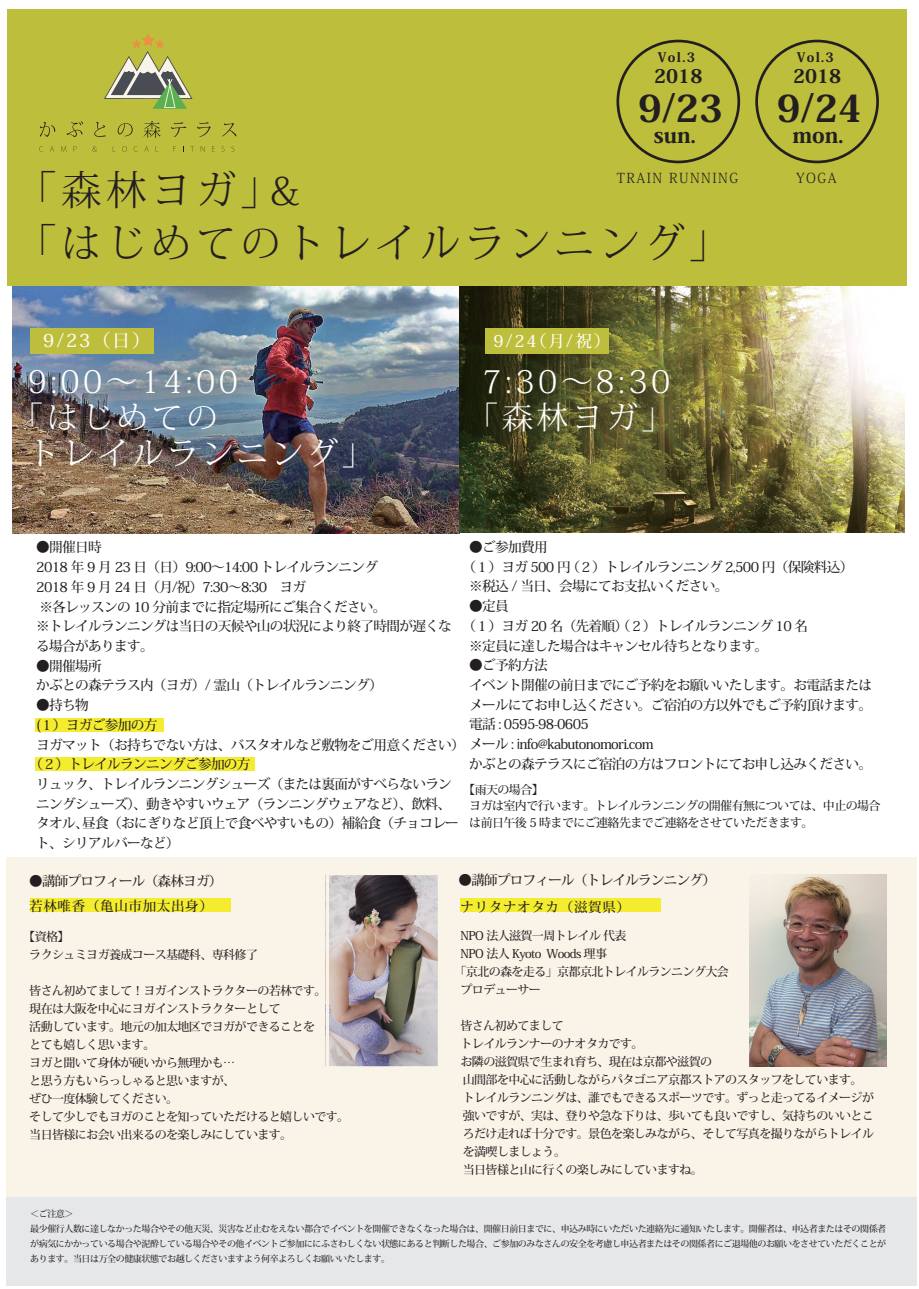
<style>
.page{position:relative;width:919px;height:1289px;background:#fff}
.page>*{position:absolute;margin:0;border:0;box-sizing:border-box;transform-origin:0 0}
.t1{font:300 40.5px/53.1px "Koz Min Pr 6 N";letter-spacing:.105em;color:#231f20}
.t2{font:800 36.9px "Koz Min Pro";color:#231f20}
.t3{font:300 31.5px/36px "Koz Min Pr 6 N";letter-spacing:.105em;color:#fff;text-align:center}
.t4{font:800 21.45px "Koz Min Pro";color:#231f20}
.t5{font:800 18.75px "Koz Min Pro";color:#231f20}
.t6{font:500 18px "Koz Min Pr 6 N";color:#fff}
.t7{font:500 16.5px "Koz Min Pr 6 N";color:#fff}
.t8{font:300 13.8px "Koz Min Pr 6 N";letter-spacing:.105em;color:#231f20}
.t9{font:500 13.65px/19.6px "Koz Min Pro";letter-spacing:-.05em;color:#231f20}
.t10{font:500 13.5px "Koz Min Pro";letter-spacing:-.05em;color:#231f20}
.t11{font:500 13.5px "Koz Min Pro";letter-spacing:.05em;color:#231f20}
.t12{font:800 12.9px "Koz Min Pro";letter-spacing:.105em;color:#231f20}
.t13{font:500 12px/18px "Koz Min Pro";letter-spacing:-.05em;color:#231f20}
.t14{font:500 9px/15px "Koz Min Pro";letter-spacing:-.05em;color:#231f20}
.s1{font-family:"Koz Go Pro";font-weight:400}
</style>
<div class="page">
<div style="left:6px;top:857px;width:910px;height:343px;background:#f9f3e8"></div>
<img style="left:13px;top:286px;width:891px;height:247px">
<div style="left:35px;top:718px;width:129px;height:14px;background:#f4ed2f"></div>
<div style="left:35px;top:757px;width:220px;height:14px;background:#f4ed2f"></div>
<div style="left:460px;top:898px;width:200px;height:14px;background:#f4ed2f"></div>
<div style="left:31px;top:898px;width:200px;height:14px;background:#f4ed2f"></div>
<div style="left:6px;top:1197px;width:910px;height:88px;background:#e6e7e9"></div>
<div style="left:8px;top:9px;width:899px;height:277px;background:#bebe3d"></div>
<svg style="left:755px;top:40px;width:123px;height:123px"></svg>
<svg style="left:616px;top:40px;width:124px;height:123px"></svg>
<svg style="left:40px;top:122px;width:15px;height:15px"></svg>
<svg style="left:67px;top:121px;width:16px;height:16px"></svg>
<svg style="left:94px;top:122px;width:12px;height:15px"></svg>
<svg style="left:118px;top:123px;width:15px;height:13px"></svg>
<svg style="left:143px;top:121px;width:18px;height:17px"></svg>
<svg style="left:171px;top:122px;width:15px;height:15px"></svg>
<svg style="left:197px;top:122px;width:14px;height:15px"></svg>
<svg style="left:222px;top:123px;width:14px;height:13px"></svg>
<svg style="left:104px;top:34px;width:89px;height:75px"></svg>
<svg style="left:50px;top:146px;width:4px;height:6px"></svg>
<svg style="left:61px;top:146px;width:5px;height:6px"></svg>
<svg style="left:92px;top:146px;width:5px;height:6px"></svg>
<svg style="left:122px;top:146px;width:5px;height:6px"></svg>
<svg style="left:144px;top:146px;width:5px;height:6px"></svg>
<svg style="left:212px;top:146px;width:3px;height:6px"></svg>
<img style="left:749px;top:874px;width:137px;height:192px">
<img style="left:329px;top:875px;width:108px;height:191px">
<div style="left:30px;top:328px;width:123px;height:26px;background:#bebe3d"></div>
<div style="left:485px;top:328px;width:123px;height:26px;background:#bebe3d"></div>
<p class="t12" style="left:657px;top:48px;width:39px">Vol.3</p>
<p class="t12" style="left:796px;top:48px;width:39px">Vol.3</p>
<h3 class="t5" style="left:654px;top:62px;width:50px">2018</h3>
<h3 class="t5" style="left:793px;top:62px;width:50px">2018</h3>
<h2 class="t2" style="left:638px;top:81px;width:86px">9/23</h2>
<h3 class="t4" style="left:653px;top:119px;width:43px">sun.</h3>
<h2 class="t2" style="left:776px;top:81px;width:86px">9/24</h2>
<h3 class="t4" style="left:792px;top:119px;width:52px">mon.</h3>
<h1 class="t1" style="left:16px;top:165px;width:715px">「森林ヨガ」＆<br>「はじめてのトレイルランニング」</h1>
<p class="t8" style="left:616px;top:170px;width:123px">TRAIN RUNNING</p>
<p class="t8" style="left:796px;top:170px;width:42px">YOGA</p>
<h3 class="t6" style="left:43px;top:330px;width:108px">9/23（日）</h3>
<p class="t7" style="left:493px;top:331px;width:118px">9/24（月/祝）</p>
<h3 class="t3" style="left:28px;top:364px;width:212px">9:00～14:00</h3>
<h3 class="t3" style="left:12px;top:400px;width:207px">「はじめての</h3>
<h3 class="t3" style="left:28px;top:436px;width:347px">トレイルランニング」</h3>
<h3 class="t3" style="left:467px;top:363px;width:207px">7:30～8:30「森林ヨガ」</h3>
<p class="t9" style="left:469px;top:536px;width:80px">●ご参加費用</p>
<p class="t9" style="left:462px;top:556px;width:392px">（１）ヨガ 500 円 （２）トレイルランニング 2,500 円（保険料込）</p>
<p class="t9" style="left:469px;top:576px;width:261px">※税込 / 当日、会場にてお支払いください。</p>
<p class="t9" style="left:469px;top:595px;width:41px">●定員</p>
<p class="t9" style="left:462px;top:615px;width:347px">（１）ヨガ 20 名（先着順）（２）トレイルランニング 10 名</p>
<p class="t9" style="left:469px;top:635px;width:300px">※定員に達した場合はキャンセル待ちとなります。</p>
<p class="t9" style="left:469px;top:655px;width:404px">●ご予約方法<br>イベント開催の前日までにご予約をお願いいたします。お電話またはメールにてお申し込ください。ご宿泊の方以外でもご予約頂けます。電話 : 0595-98-0605</p>
<p class="t9" style="left:469px;top:753px;width:404px">かぶとの森テラスにご宿泊の方はフロントにてお申し込みください。</p>
<p class="t13" style="left:469px;top:780px;width:413px;line-height:16.5px;text-indent:-6px">【雨天の場合】<br>ヨガは室内で行います。トレイルランニングの開催有無については、中止の場合は前日午後 5 時までにご連絡先までご連絡をさせていただきます。</p>
<p class="t9" style="left:36px;top:537px;width:417px">●開催日時<br>2018 年 9 月 23 日（日）9:00～14:00 トレイルランニング<br>2018 年 9 月 24 日（月/祝）7:30～8:30　ヨガ<br>※各レッスンの 10 分前までに指定場所にご集合ください。<br>※トレイルランニングは当日の天候や山の状況により終了時間が遅くなる場合があります。</p>
<p class="t9" style="left:36px;top:655px;width:348px">●開催場所<br>かぶとの森テラス内（ヨガ）/ 霊山（トレイルランニング）</p>
<p class="t9" style="left:36px;top:694px;width:54px">●持ち物</p>
<p class="t9" style="left:36px;top:714px;width:123px">(１）ヨガご参加の方</p>
<p class="t9" style="left:36px;top:734px;width:618px">ヨガマット（お持ちでない方は、バスタオルなど敷物をご用意ください）メール : <span class="s1">i</span>nfo@kabutonomori.com</p>
<p class="t9" style="left:29px;top:753px;width:223px">（２）トレイルランニングご参加の方</p>
<p class="t9" style="left:36px;top:773px;width:417px">リュック、トレイルランニングシューズ（または裏面がすべらないラン</p>
<p class="t9" style="left:36px;top:793px;width:416px">ニングシューズ）、動きやすいウェア（ランニングウェアなど）、飲料、</p>
<p class="t9" style="left:36px;top:813px;width:424px">タオル、昼食（おにぎりなど頂上で食べやすいもの）補給食（チョコレー</p>
<p class="t9" style="left:36px;top:832px;width:145px">ト、シリアルバーなど）</p>
<p class="t10" style="left:29px;top:871px;width:195px">●講師プロフィール（森林ヨガ）</p>
<p class="t10" style="left:458px;top:870px;width:259px">●講師プロフィール（トレイルランニング）</p>
<p class="t11" style="left:29px;top:896px;width:185px">若林唯香（亀山市加太出身）</p>
<p class="t11" style="left:460px;top:897px;width:171px">ナリタナオタカ（滋賀県）</p>
<p class="t13" style="left:29px;top:926px;width:230px;text-indent:-6px">【資格】<br>ラクシュミヨガ養成コース基礎科、専科修了</p>
<p class="t13" style="left:29px;top:980px;width:401px">皆さん初めてまして！ヨガインストラクターの若林です。生まれも育ちも加太現在は大阪を中心にヨガインストラクターとして<br>活動しています。地元の加太地区でヨガができることを<br>とても嬉しく思います<span class="s1">。<br></span>ヨガと聞いて身体が硬いから無理かも…<br>と思う方もいらっしゃると思いますが、<br>ぜひ一度体験してください。<br>そして少しでもヨガのことを知っていただけると嬉しいです。<br>当日皆様にお会い出来るのを楽しみにしています。</p>
<p class="t13" style="left:460px;top:926px;width:167px">NPO 法人滋賀一周トレイル 代表</p>
<p class="t13" style="left:460px;top:944px;width:148px">NPO 法人 Kyoto Woods 理事</p>
<p class="t13" style="left:454px;top:962px;width:276px">「京北の森を走る」京都京北トレイルランニング大会</p>
<p class="t13" style="left:460px;top:980px;width:82px">プロデューサー</p>
<p class="t13" style="left:460px;top:1016px;width:415px">皆さん初めてまして<br>トレイルランナーのナオタカです。<br>お隣の滋賀県で生まれ育ち、現在は京都や滋賀の<br>山間部を中心に活動しながらパタゴニア京都ストアのスタッフをしています。トレイルランニングは、誰でもできるスポーツです。ずっと走ってるイメージが強いですが、実は、登りや急な下りは、歩いても良いですし、気持ちのいいところだけ走れば十分です。景色を楽しみながら、そして写真を撮りながらトレイルを満喫しましょう。<br>当日皆様と山に行くの楽しみにしていますね。</p>
<p class="t14" style="left:30px;top:1205px;width:857px">＜ご注意＞<br>最少催行人数に達しなかった場合やその他天災、災害など止むをえない都合でイベントを開催できなくなった場合は、開催日前日までに、申込み時にいただいた連絡先に通知いたします。開催者は、申込者またはその関係者が病気にかかっている場合や泥酔している場合やその他イベントご参加ににふさわしくない状態にあると判断した場合、ご参加のみなさんの安全を考慮し申込者またはその関係者にご退場他のお願いをさせていただくことがあります。当日は万全の健康状態でお越しくださいますよう何卒よろしくお願いいたします。</p>
</div>
